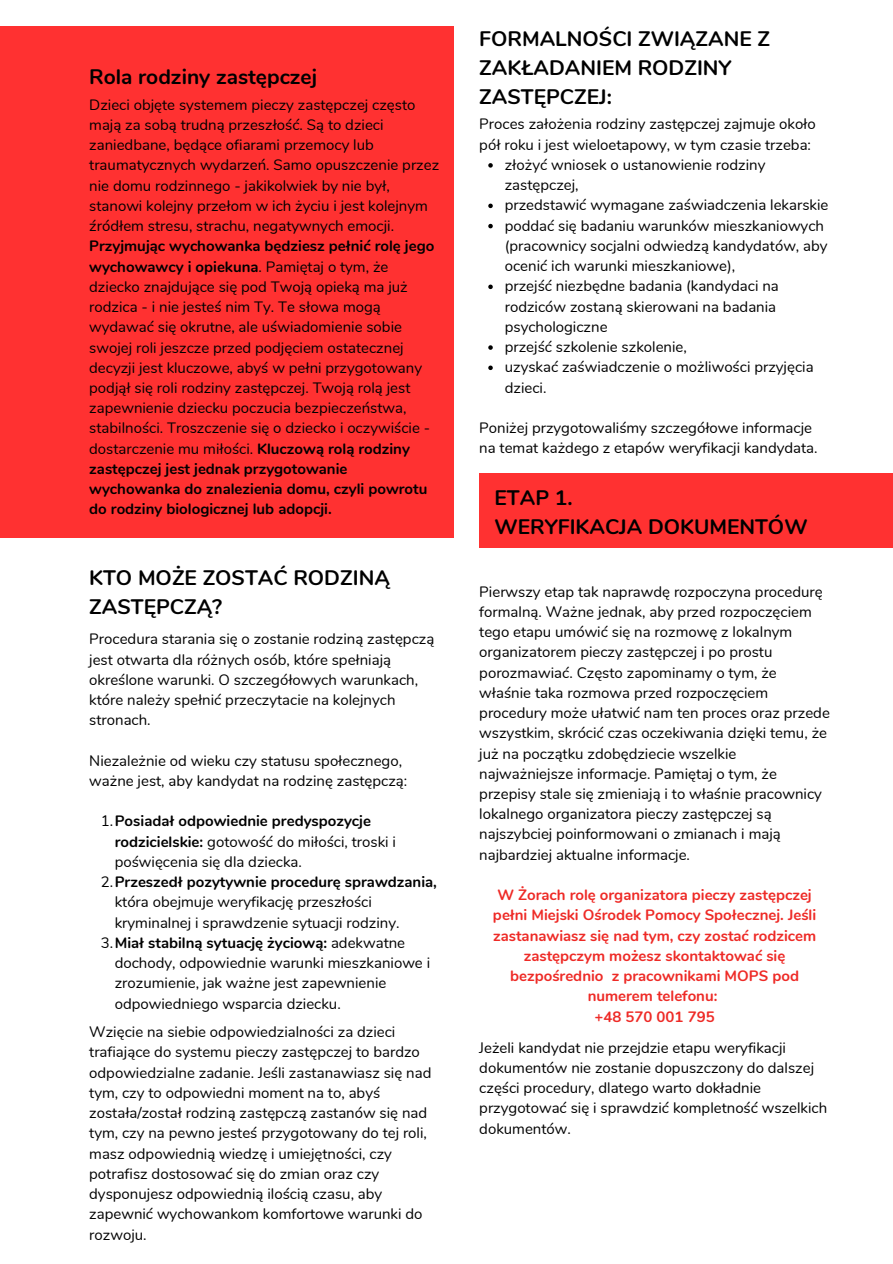
<style>
.page{position:relative;width:893px;height:1264px;background:#fff}
.page>*{position:absolute;margin:0;border:0;box-sizing:border-box;transform-origin:0 0}
.t1{font:700 21px/29.2px "Nunito";color:#000}
.t2{font:15px/20.2px "Nunito";color:#000}
.t3{font:700 15px/20.2px "Nunito";color:#ee2a26;text-align:center}
.s1{font-weight:700}
</style>
<div class="page">
<div style="left:0;top:27px;width:454px;height:511px;background:#ff3131"></div>
<svg style="left:488px;top:163px;width:4px;height:5px"></svg>
<svg style="left:488px;top:204px;width:4px;height:4px"></svg>
<svg style="left:488px;top:224px;width:4px;height:4px"></svg>
<svg style="left:488px;top:284px;width:4px;height:5px"></svg>
<svg style="left:488px;top:345px;width:4px;height:5px"></svg>
<svg style="left:488px;top:365px;width:4px;height:5px"></svg>
<div style="left:479px;top:473px;width:413px;height:74px;background:#ff3131"></div>
<p class="t1" style="left:89px;top:62px;width:229px">Rola rodziny zastępczej</p>
<p class="t2" style="left:89px;top:94px;width:351px">Dzieci objęte systemem pieczy zastępczej często mają za sobą trudną przeszłość. Są to dzieci zaniedbane, będące ofiarami przemocy lub traumatycznych wydarzeń. Samo opuszczenie przez nie domu rodzinnego - jakikolwiek by nie był, stanowi kolejny przełom w ich życiu i jest kolejnym źródłem stresu, strachu, negatywnych emocji.<br><span class="s1">Przyjmując wychowanka będziesz pełnić rolę jego wychowawcy i opiekuna</span>. Pamiętaj o tym, że dziecko znajdujące się pod Twoją opieką ma już rodzica - i nie jesteś nim Ty. Te słowa mogą wydawać się okrutne, ale uświadomienie sobie swojej roli jeszcze przed podjęciem ostatecznej decyzji jest kluczowe, abyś w pełni przygotowany podjął się roli rodziny zastępczej. Twoją rolą jest zapewnienie dziecku poczucia bezpieczeństwa, stabilności. Troszczenie się o dziecko i oczywiście - dostarczenie mu miłości. <span class="s1">Kluczową rolą rodziny zastępczej jest jednak przygotowanie wychowanka do znalezienia domu, czyli powrotu do rodziny biologicznej lub adopcji.</span></p>
<p class="t1" style="left:89px;top:563px;width:302px">KTO MOŻE ZOSTAĆ RODZINĄ<br>ZASTĘPCZĄ?</p>
<p class="t2" style="left:89px;top:629px;width:346px">Procedura starania się o zostanie rodziną zastępczą jest otwarta dla różnych osób, które spełniają określone warunki. O szczegółowych warunkach, które należy spełnić przeczytacie na kolejnych stronach.</p>
<p class="t2" style="left:89px;top:750px;width:319px">Niezależnie od wieku czy statusu społecznego, ważne jest, aby kandydat na rodzinę zastępczą:</p>
<p class="t2" style="left:115px;top:811px;width:283px;text-indent:-14px">1.<span class="s1">Posiadał odpowiednie predyspozycje rodzicielskie:</span> gotowość do miłości, troski i poświęcenia się dla dziecka.</p>
<p class="t2" style="left:115px;top:872px;width:324px;text-indent:-14px">2.<span class="s1">Przeszedł pozytywnie procedurę sprawdzania, </span>która obejmuje weryfikację przeszłości kryminalnej i sprawdzenie sytuacji rodziny.</p>
<p class="t2" style="left:115px;top:932px;width:317px;text-indent:-14px">3.<span class="s1">Miał stabilną sytuację życiową:</span> adekwatne dochody, odpowiednie warunki mieszkaniowe i zrozumienie, jak ważne jest zapewnienie odpowiedniego wsparcia dziecku.</p>
<p class="t2" style="left:89px;top:1022px;width:343px">Wzięcie na siebie odpowiedzialności za dzieci trafiające do systemu pieczy zastępczej to bardzo odpowiedzialne zadanie. Jeśli zastanawiasz się nad tym, czy to odpowiedni moment na to, abyś została/został rodziną zastępczą zastanów się nad tym, czy na pewno jesteś przygotowany do tej roli, masz odpowiednią wiedzę i umiejętności, czy potrafisz dostosować się do zmian oraz czy dysponujesz odpowiednią ilością czasu, aby zapewnić wychowankom komfortowe warunki do rozwoju.</p>
<p class="t1" style="left:479px;top:24px;width:292px">FORMALNOŚCI ZWIĄZANE Z<br>ZAKŁADANIEM RODZINY<br>ZASTĘPCZEJ:</p>
<p class="t2" style="left:479px;top:114px;width:338px">Proces założenia rodziny zastępczej zajmuje około pół roku i jest wieloetapowy, w tym czasie trzeba:</p>
<p class="t2" style="left:504px;top:155px;width:262px">złożyć wniosek o ustanowienie rodziny zastępczej,</p>
<p class="t2" style="left:504px;top:195px;width:325px">przedstawić wymagane zaświadczenia lekarskie</p>
<p class="t2" style="left:504px;top:215px;width:324px">poddać się badaniu warunków mieszkaniowych (pracownicy socjalni odwiedzą kandydatów, aby ocenić ich warunki mieszkaniowe),</p>
<p class="t2" style="left:504px;top:276px;width:275px">przejść niezbędne badania (kandydaci na rodziców zostaną skierowani na badania psychologiczne</p>
<p class="t2" style="left:504px;top:337px;width:184px">przejść szkolenie szkolenie,</p>
<p class="t2" style="left:504px;top:357px;width:310px">uzyskać zaświadczenie o możliwości przyjęcia dzieci.</p>
<p class="t2" style="left:479px;top:418px;width:340px">Poniżej przygotowaliśmy szczegółowe informacje na temat każdego z etapów weryfikacji kandydata.</p>
<p class="t1" style="left:494px;top:483px;width:80px">ETAP 1.</p>
<p class="t1" style="left:494px;top:512px;width:314px">WERYFIKACJA DOKUMENTÓW</p>
<p class="t2" style="left:479px;top:581px;width:352px">Pierwszy etap tak naprawdę rozpoczyna procedurę formalną. Ważne jednak, aby przed rozpoczęciem tego etapu umówić się na rozmowę z lokalnym organizatorem pieczy zastępczej i po prostu porozmawiać. Często zapominamy o tym, że właśnie taka rozmowa przed rozpoczęciem procedury może ułatwić nam ten proces oraz przede wszystkim, skrócić czas oczekiwania dzięki temu, że już na początku zdobędziecie wszelkie najważniejsze informacje. Pamiętaj o tym, że przepisy stale się zmieniają i to właśnie pracownicy lokalnego organizatora pieczy zastępczej są najszybciej poinformowani o zmianach i mają najbardziej aktualne informacje.</p>
<p class="t3" style="left:493px;top:885px;width:325px">W Żorach rolę organizatora pieczy zastępczej pełni Miejski Ośrodek Pomocy Społecznej. Jeśli zastanawiasz się nad tym, czy zostać rodzicem zastępczym możesz skontaktować się bezpośrednio z pracownikami MOPS pod numerem telefonu:</p>
<p class="t3" style="left:594px;top:1006px;width:122px">+48 570 001 795</p>
<p class="t2" style="left:479px;top:1037px;width:349px">Jeżeli kandydat nie przejdzie etapu weryfikacji dokumentów nie zostanie dopuszczony do dalszej części procedury, dlatego warto dokładnie przygotować się i sprawdzić kompletność wszelkich dokumentów.</p>
</div>
